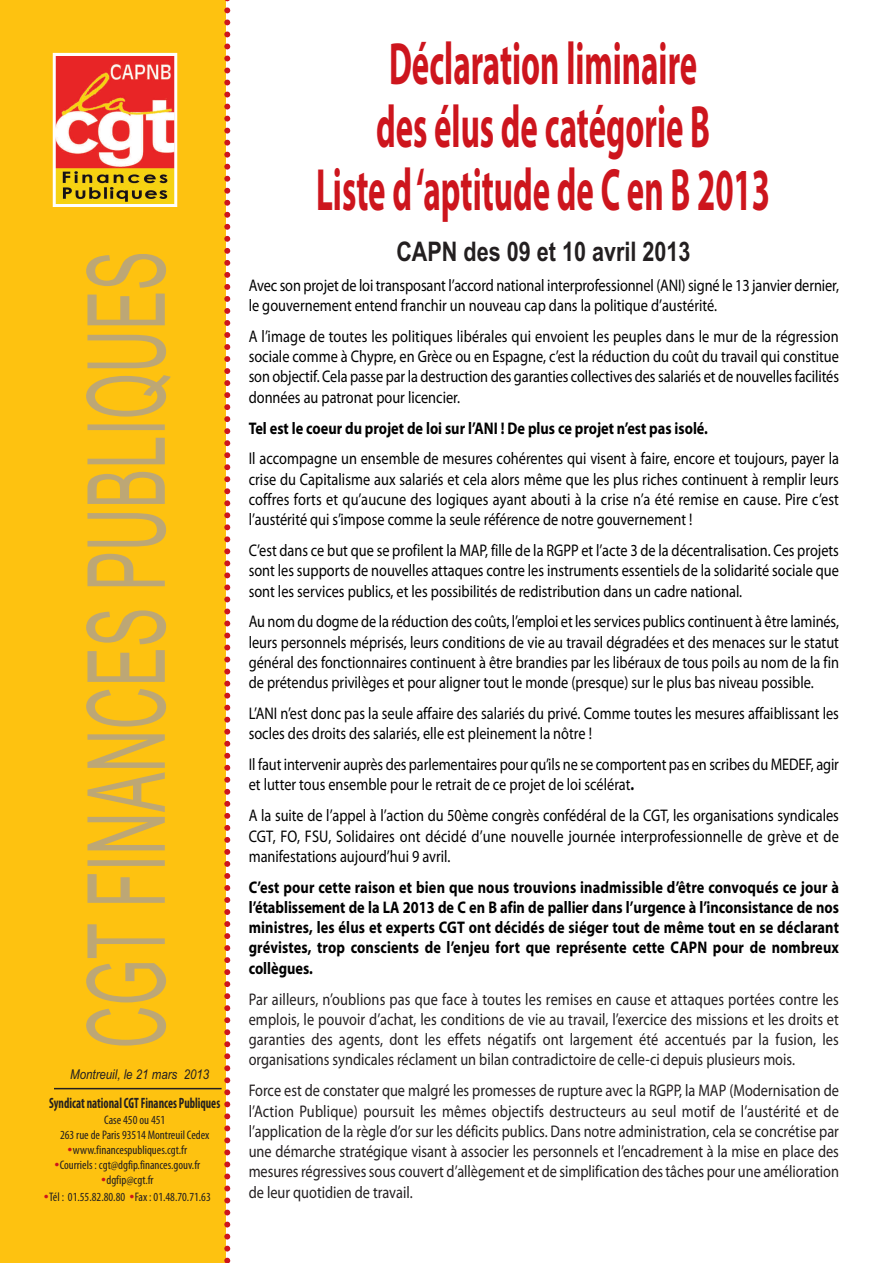
<style>
.page{position:relative;width:893px;height:1263px;background:#fff}
.page>*{position:absolute;margin:0;border:0;box-sizing:border-box;transform-origin:0 0}
.t1{font:700 60px/63px "Myriad Pro";color:#cd151d;text-align:center;scale:.55 1}
.t2{font:700 27px "Arial";color:#231f20;scale:.8 1}
.t3{font:16.8px/20.2px "Myriad Pro";color:#000;text-align:justify;scale:.85 1}
.t4{font:16.8px/20.2px "Myriad Pro";color:#231f20;text-align:justify;scale:.85 1}
.t5{font:700 16.8px/20.2px "Myriad Pro";color:#000;text-align:justify;scale:.85 1}
.t6{font:700 condensed 15px "Myriad Pro";color:#231f20;scale:.8 1}
.t7{font:italic 13.5px "Arial";color:#231f20;scale:.85 1}
.t8{font:condensed 12.3px "Myriad Pro";color:#231f20}
.s1{font-weight:700}
</style>
<div class="page">
<div style="left:0;top:0;width:225px;height:1263px;background:#fec210"></div>
<img style="left:57px;top:57px;width:116px;height:146px">
<div style="left:53px;top:53px;width:124px;height:154px;border:3px solid #fff"></div>
<hr style="left:54px;top:1088px;width:168px;height:1px;background:#231f20">
<svg style="left:224px;top:0;width:6px;height:1263px"></svg>
<svg style="left:86px;top:513px;width:80px;height:532px"></svg>
<p class="t7" style="left:70px;top:1066px;width:165px">Montreuil, le 21 mars 2013</p>
<p class="t6" style="left:49px;top:1098px;width:215px">Syndicat national CGT Finances Publiques</p>
<p class="t8" style="left:104px;top:1115px;width:63px">Case 450 ou 451</p>
<p class="t8" style="left:60px;top:1130px;width:151px">263 rue de Paris 93514 Montreuil Cedex</p>
<p class="t8" style="left:73px;top:1145px;width:116px">www.financespubliques.cgt.fr</p>
<p class="t8" style="left:60px;top:1160px;width:142px">Courriels : cgt@dgfip.finances.gouv.fr</p>
<p class="t8" style="left:106px;top:1176px;width:49px">dgfip@cgt.fr</p>
<p class="t8" style="left:49px;top:1192px;width:163px">Tél : 01.55.82.80.80 Fax : 01.48.70.71.63</p>
<h1 class="t1" style="left:316px;top:38px;width:827px">Déclaration liminaire<br>des élus de catégorie B<br>Liste d‘aptitude de C en B 2013</h1>
<h2 class="t2" style="left:396px;top:236px;width:369px">CAPN des 09 et 10 avril 2013</h2>
<p class="t3" style="left:249px;top:276px;width:696px">Avec son projet de loi transposant l’accord national interprofessionnel (ANI) signé le 13 janvier dernier, le gouvernement entend franchir un nouveau cap dans la politique d’austérité.</p>
<p class="t3" style="left:249px;top:327px;width:696px">A l’image de toutes les politiques libérales qui envoient les peuples dans le mur de la régression sociale comme à Chypre, en Grèce ou en Espagne, c’est la réduction du coût du travail qui constitue son objectif. Cela passe par la destruction des garanties collectives des salariés et de nouvelles facilités données au patronat pour licencier.</p>
<p class="t5" style="left:249px;top:419px;width:542px">Tel est le coeur du projet de loi sur l’ANI ! De plus ce projet n’est pas isolé.</p>
<p class="t3" style="left:249px;top:450px;width:696px">Il accompagne un ensemble de mesures cohérentes qui visent à faire, encore et toujours, payer la crise du Capitalisme aux salariés et cela alors même que les plus riches continuent à remplir leurs coffres forts et qu’aucune des logiques ayant abouti à la crise n’a été remise en cause. Pire c’est l’austérité qui s’impose comme la seule référence de notre gouvernement !</p>
<p class="t3" style="left:249px;top:542px;width:696px">C’est dans ce but que se profilent la MAP, fille de la RGPP et l’acte 3 de la décentralisation. Ces projets sont les supports de nouvelles attaques contre les instruments essentiels de la solidarité sociale que sont les services publics, et les possibilités de redistribution dans un cadre national.</p>
<p class="t3" style="left:249px;top:613px;width:696px">Au nom du dogme de la réduction des coûts, l’emploi et les services publics continuent à être laminés, leurs personnels méprisés, leurs conditions de vie au travail dégradées et des menaces sur le statut général des fonctionnaires continuent à être brandies par les libéraux de tous poils au nom de la fin de prétendus privilèges et pour aligner tout le monde (presque) sur le plus bas niveau possible.</p>
<p class="t3" style="left:249px;top:705px;width:696px">L’ANI n’est donc pas la seule affaire des salariés du privé. Comme toutes les mesures affaiblissant les socles des droits des salariés, elle est pleinement la nôtre !</p>
<p class="t3" style="left:249px;top:756px;width:696px">Il faut intervenir auprès des parlementaires pour qu’ils ne se comportent pas en scribes du MEDEF, agir et lutter tous ensemble pour le retrait de ce projet de loi scélérat<span class="s1">.</span></p>
<p class="t3" style="left:249px;top:807px;width:696px">A la suite de l’appel à l’action du 50ème congrès confédéral de la CGT, les organisations syndicales CGT, FO, FSU, Solidaires ont décidé d’une nouvelle journée interprofessionnelle de grève et de manifestations aujourd’hui 9 avril.</p>
<p class="t5" style="left:249px;top:878px;width:696px">C’est pour cette raison et bien que nous trouvions inadmissible d’être convoqués ce jour à l’établissement de la LA 2013 de C en B afin de pallier dans l’urgence à l’inconsistance de nos ministres, les élus et experts CGT ont décidés de siéger tout de même tout en se déclarant grévistes, trop conscients de l’enjeu fort que représente cette CAPN pour de nombreux collègues.</p>
<p class="t4" style="left:249px;top:990px;width:696px">Par ailleurs, n’oublions pas que face à toutes les remises en cause et attaques portées contre les emplois, le pouvoir d’achat, les conditions de vie au travail, l’exercice des missions et les droits et garanties des agents, dont les effets négatifs ont largement été accentués par la fusion, les organisations syndicales réclament un bilan contradictoire de celle-ci depuis plusieurs mois.</p>
<p class="t4" style="left:249px;top:1082px;width:696px">Force est de constater que malgré les promesses de rupture avec la RGPP, la MAP (Modernisation de l’Action Publique) poursuit les mêmes objectifs destructeurs au seul motif de l’austérité et de l’application de la règle d’or sur les déficits publics. Dans notre administration, cela se concrétise par une démarche stratégique visant à associer les personnels et l’encadrement à la mise en place des mesures régressives sous couvert d’allègement et de simplification des tâches pour une amélioration de leur quotidien de travail.</p>
</div>
